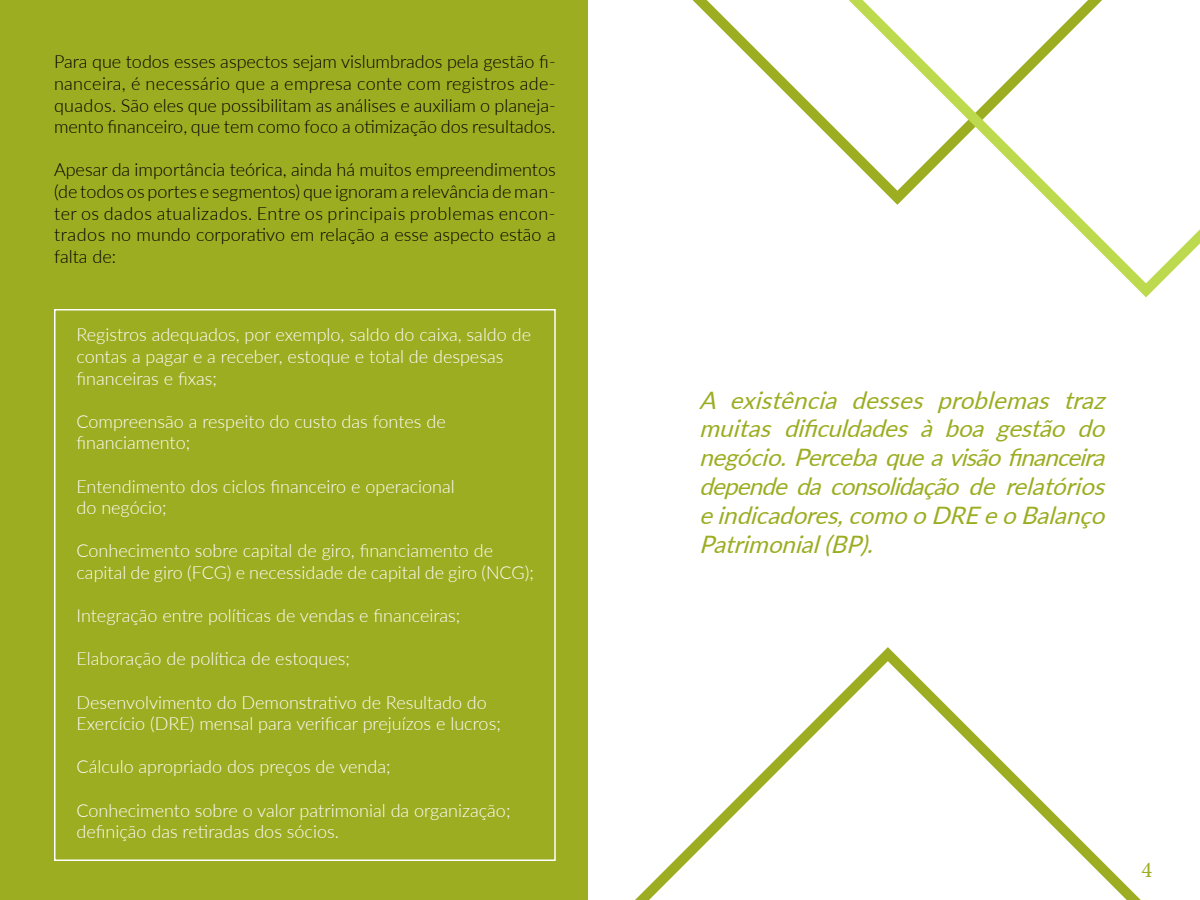
<style>
.page{position:relative;width:1200px;height:900px;background:#fff}
.page>*{position:absolute;margin:0;border:0;box-sizing:border-box;transform-origin:0 0}
.t1{font:italic 24px/28.8px "Lato";color:#9cad21;text-align:justify}
.t2{font:22.5px "Minion Pro";color:#9cad21}
.t3{font:300 18px/21.6px "Lato";color:#fff}
.t4{font:300 18px/21.6px "Lato";color:#000;text-align:justify}
</style>
<div class="page">
<div style="left:0;top:0;width:587px;height:900px;background:#9cad21"></div>
<svg style="left:693px;top:0;width:156px;height:157px"></svg>
<svg style="left:849px;top:0;width:351px;height:297px"></svg>
<svg style="left:635px;top:647px;width:506px;height:253px"></svg>
<div style="left:54px;top:309px;width:502px;height:552px;border:2px solid #fff"></div>
<p class="t4" style="left:54px;top:51px;width:503px">Para que todos esses aspectos sejam vislumbrados pela gestão fi&shy;nanceira, é necessário que a empresa conte com registros ade&shy;quados. São eles que possibilitam as análises e auxiliam o planeja&shy;mento financeiro, que tem como foco a otimização dos resultados.</p>
<p class="t4" style="left:54px;top:159px;width:503px">Apesar da importância teórica, ainda há muitos empreendimentos (de todos os portes e segmentos) que ignoram a relevância de man&shy;ter os dados atualizados. Entre os principais problemas encon&shy;trados no mundo corporativo em relação a esse aspecto estão a falta de:</p>
<p class="t3" style="left:76px;top:323px;width:456px">Registros adequados, por exemplo, saldo do caixa, saldo de contas a pagar e a receber, estoque e total de despesas financeiras e fixas;</p>
<p class="t3" style="left:76px;top:410px;width:371px">Compreensão a respeito do custo das fontes de financiamento;</p>
<p class="t3" style="left:76px;top:475px;width:380px">Entendimento dos ciclos financeiro e operacional do negócio;</p>
<p class="t3" style="left:76px;top:539px;width:459px">Conhecimento sobre capital de giro, financiamento de capital de giro (FCG) e necessidade de capital de giro (NCG);</p>
<p class="t3" style="left:76px;top:604px;width:385px">Integração entre políticas de vendas e financeiras;</p>
<p class="t3" style="left:76px;top:647px;width:275px">Elaboração de política de estoques;</p>
<p class="t3" style="left:76px;top:691px;width:426px">Desenvolvimento do Demonstrativo de Resultado do<br>Exercício (DRE) mensal para verificar prejuízos e lucros;</p>
<p class="t3" style="left:76px;top:755px;width:316px">Cálculo apropriado dos preços de venda;</p>
<p class="t3" style="left:76px;top:799px;width:436px">Conhecimento sobre o valor patrimonial da organização; definição das retiradas dos sócios.</p>
<h1 class="t1" style="left:699px;top:384px;width:415px">A existência desses problemas traz muitas dificuldades à boa gestão do negócio.Percebaqueavisãofinanceira dependedaconsolidação de relatórios eindicadores,comooDREeoBalanço Patrimonial(BP).</h1>
<p class="t2" style="left:1141px;top:855px;width:12px">4</p>
</div>
